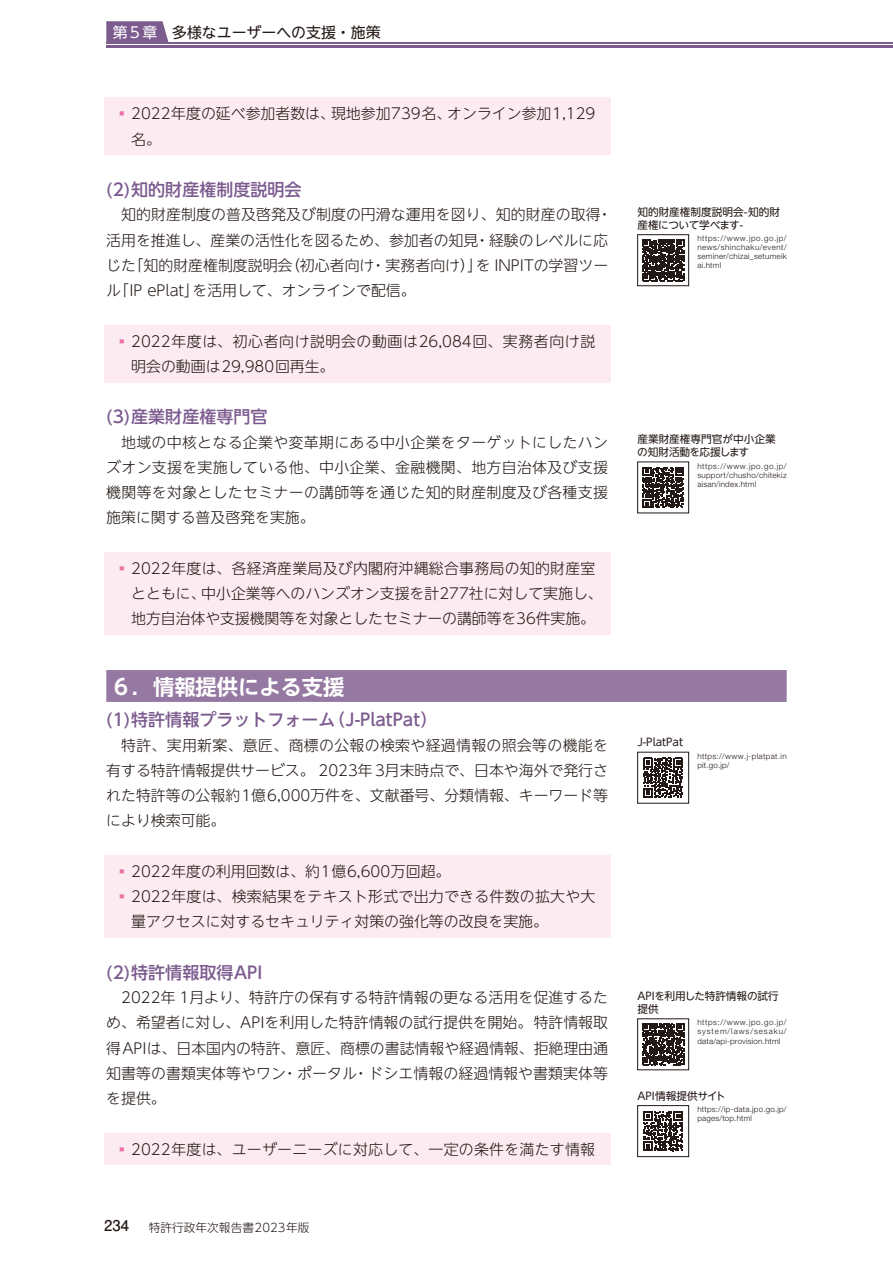
<style>
.page{position:relative;width:893px;height:1263px;background:#fff}
.page>*{position:absolute;margin:0;border:0;box-sizing:border-box;transform-origin:0 0}
.t1{font:700 21.3px "UD Shin Go NT Pr 6 N De";color:#fff}
.t2{font:500 16.95px "UD Shin Go NT Pr 6 N";color:#7c5b8f}
.t3{font:300 14.85px/25.2px "UD Shin Go NT Pr 6 N";color:#221815}
.t4{font:300 14.85px/25.2px "UD Shin Go NT Pr 6 N";letter-spacing:.04em;color:#221815}
.t5{font:300 14.85px "UD Shin Go NT Pr 6 N";letter-spacing:.02em;color:#221815}
.t6{font:14.85px "UD Shin Go NT Pr 6 N";color:#221815}
.t7{font:700 14.85px "Futo Go B101 Pro";color:#221815}
.t8{font:300 11.7px "UD Shin Go NT Pr 6 N";color:#221815}
.t9{font:10.65px/12.8px "UD Shin Go NT Pr 6 N";color:#221815}
.t10{font:300 7.95px/9px "Helvetica Neue LT Pro";letter-spacing:.04em;color:#221815;text-align:justify}
.s1{color:#fff}
.s2{color:#eb6ea5}
</style>
<div class="page">
<div style="left:104px;top:98px;width:506px;height:57px;background:#fcebf0"></div>
<div style="left:104px;top:325px;width:506px;height:57px;background:#fcebf0"></div>
<div style="left:104px;top:552px;width:506px;height:83px;background:#fcebf0"></div>
<div style="left:106px;top:670px;width:681px;height:32px;background:#9579a2"></div>
<div style="left:104px;top:855px;width:506px;height:32px;background:#fcebf0"></div>
<div style="left:104px;top:880px;width:506px;height:58px;background:#fcebf0"></div>
<div style="left:104px;top:1133px;width:506px;height:32px;background:#fcebf0"></div>
<svg style="left:642px;top:239px;width:42px;height:42px"></svg>
<div style="left:637px;top:234px;width:52px;height:52px;border:1px solid #221815"></div>
<svg style="left:643px;top:467px;width:41px;height:41px"></svg>
<div style="left:637px;top:462px;width:52px;height:51px;border:1px solid #221815"></div>
<svg style="left:643px;top:758px;width:40px;height:40px"></svg>
<div style="left:637px;top:752px;width:52px;height:51px;border:1px solid #221815"></div>
<svg style="left:642px;top:1023px;width:42px;height:42px"></svg>
<div style="left:637px;top:1018px;width:52px;height:52px;border:1px solid #221815"></div>
<svg style="left:643px;top:1111px;width:40px;height:40px"></svg>
<div style="left:637px;top:1105px;width:52px;height:52px;border:1px solid #221815"></div>
<svg style="left:106px;top:21px;width:63px;height:21px"></svg>
<hr style="left:106px;top:45px;width:787px;height:3px;background:#7c5b8f">
<hr style="left:106px;top:42px;width:787px;height:1px;background:#7c5b8f">
<p class="t6" style="left:113px;top:21px;width:269px"><span class="s1">第５章</span>　多様なユーザーへの支援・施策</p>
<p class="t3" style="left:131px;top:101px;width:465px;text-indent:-17px"><span class="s2">▪</span>2022年度の延べ参加者数は、現地参加739名、オンライン参加1,129名。</p>
<p class="t2" style="left:106px;top:176px;width:197px">(2)知的財産権制度説明会</p>
<p class="t3" style="left:106px;top:202px;width:507px;text-indent:15px">知的財産制度の普及啓発及び制度の円滑な運用を図り、知的財産の取得・活用を推進し、産業の活性化を図るため、参加者の知見・経験のレベルに応じた「知的財産権制度説明会（初心者向け・実務者向け）」を INPITの学習ツール「IP ePlat」を活用して、オンラインで配信。</p>
<p class="t4" style="left:131px;top:328px;width:465px;text-indent:-17px"><span class="s2">▪</span>2022年度は、初心者向け説明会の動画は26,084回、実務者向け説明会の動画は29,980回再生。</p>
<p class="t2" style="left:106px;top:403px;width:163px">(3)産業財産権専門官</p>
<p class="t3" style="left:106px;top:429px;width:503px;text-align:justify;text-indent:15px">地域の中核となる企業や変革期にある中小企業をターゲットにしたハンズオン支援を実施している他、中小企業、金融機関、地方自治体及び支援機関等を対象としたセミナーの講師等を通じた知的財産制度及び各種支援施策に関する普及啓発を実施。</p>
<p class="t3" style="left:131px;top:555px;width:473px;text-indent:-17px"><span class="s2">▪</span>2022年度は、各経済産業局及び内閣府沖縄総合事務局の知的財産室とともに、中小企業等へのハンズオン支援を計277社に対して実施し、地方自治体や支援機関等を対象としたセミナーの講師等を36件実施。</p>
<h1 class="t1" style="left:111px;top:670px;width:235px">６．情報提供による支援</h1>
<p class="t2" style="left:106px;top:706px;width:333px">(1)特許情報プラットフォーム（J-PlatPat）</p>
<p class="t3" style="left:106px;top:732px;width:503px;text-align:justify;text-indent:15px">特許、実用新案、意匠、商標の公報の検索や経過情報の照会等の機能を有する特許情報提供サービス。 2023年3月末時点で、日本や海外で発行された特許等の公報約1億6,000万件を、文献番号、分類情報、キーワード等により検索可能。</p>
<p class="t3" style="left:115px;top:858px;width:337px"><span class="s2">▪</span>2022年度の利用回数は、約1億6,600万回超。</p>
<p class="t3" style="left:131px;top:883px;width:466px;text-indent:-17px"><span class="s2">▪</span>2022年度は、検索結果をテキスト形式で出力できる件数の拡大や大量アクセスに対するセキュリティ対策の強化等の改良を実施。</p>
<p class="t2" style="left:106px;top:958px;width:158px">(2)特許情報取得API</p>
<p class="t3" style="left:106px;top:984px;width:503px;text-align:justify;text-indent:15px">2022年 1月より、特許庁の保有する特許情報の更なる活用を促進するため、希望者に対し、APIを利用した特許情報の試行提供を開始。特許情報取得APIは、日本国内の特許、意匠、商標の書誌情報や経過情報、拒絶理由通知書等の書類実体等やワン・ポータル・ドシエ情報の経過情報や書類実体等を提供。</p>
<p class="t5" style="left:115px;top:1137px;width:482px"><span class="s2">▪</span>2022年度は、ユーザーニーズに対応して、一定の条件を満たす情報</p>
<p class="t7" style="left:104px;top:1214px;width:26px">234</p>
<p class="t8" style="left:149px;top:1218px;width:162px">特許行政年次報告書2023年版</p>
<p class="t9" style="left:637px;top:205px;width:144px">知的財産権制度説明会-知的財産権について学べます-</p>
<p class="t10" style="left:697px;top:234px;width:91px">https://www.jpo.go.jp/ news/shinchaku/event/ seminer/chizai_setumeik ai.html</p>
<p class="t9" style="left:637px;top:433px;width:140px">産業財産権専門官が中小企業の知財活動を応援します</p>
<p class="t10" style="left:697px;top:461px;width:91px">https://www.jpo.go.jp/ support/chusho/chitekiz aisan/index.html</p>
<p class="t9" style="left:637px;top:736px;width:47px">J-PlatPat</p>
<p class="t10" style="left:697px;top:751px;width:91px">https://www.j-platpat.in pit.go.jp/</p>
<p class="t9" style="left:637px;top:989px;width:143px">APIを利用した特許情報の試行提供</p>
<p class="t10" style="left:697px;top:1018px;width:91px">https://www.jpo.go.jp/ system/laws/sesaku/ data/api-provision.html</p>
<p class="t9" style="left:637px;top:1089px;width:90px">API情報提供サイト</p>
<p class="t10" style="left:697px;top:1105px;width:91px">https://ip-data.jpo.go.jp/ pages/top.html</p>
</div>
